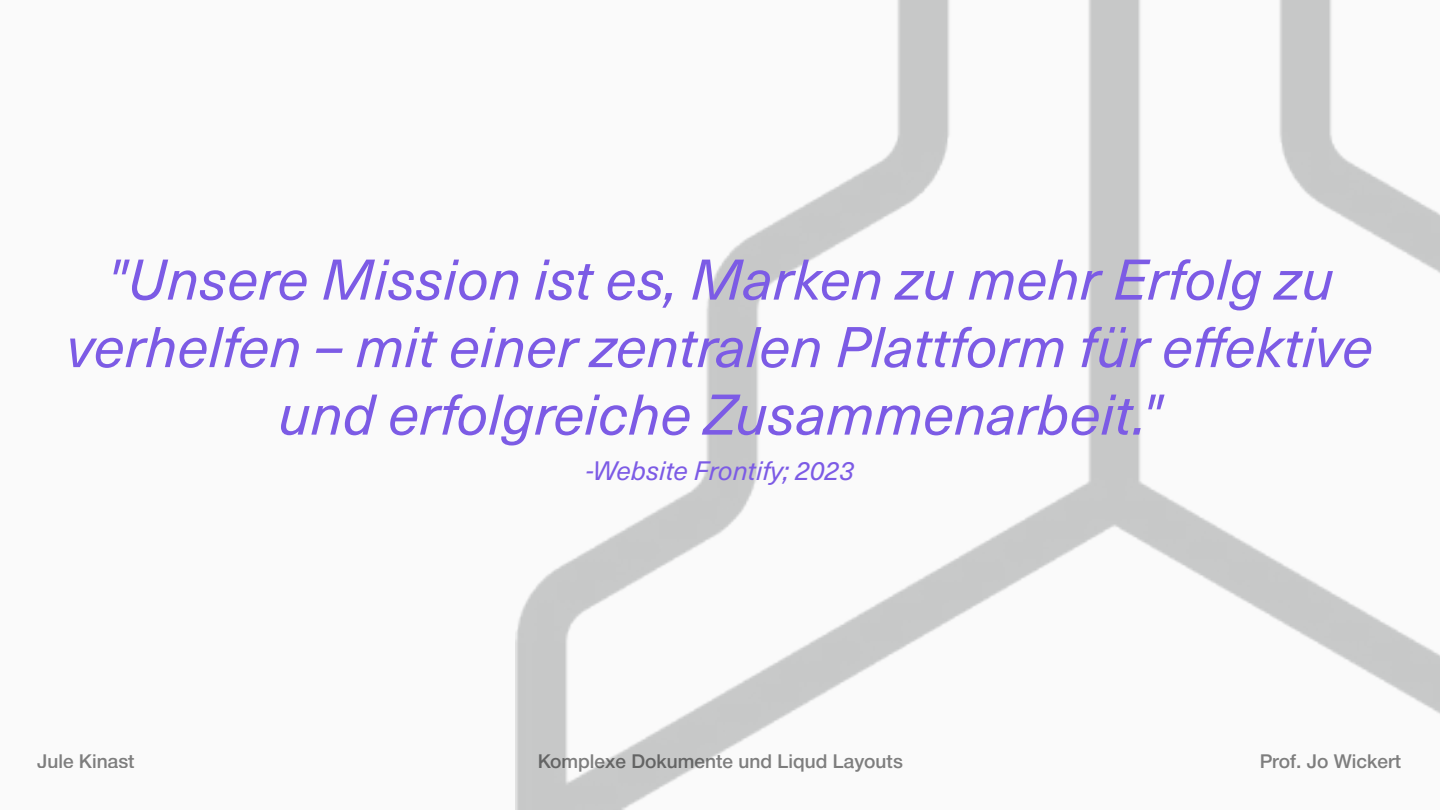
<style>
.page{position:relative;width:1440px;height:810px;background:#fafafa}
.page>*{position:absolute;margin:0;border:0;box-sizing:border-box;transform-origin:0 0}
.t1{font:italic 56.25px/67.5px "Neue Haas Unica W1 G";color:#7c5be5;text-align:center}
.t2{font:italic 26.25px "Neue Haas Unica W1 G";color:#7c5be5}
.t3{font:500 18.75px "Nimbus Sans DV";color:#000}
</style>
<div class="page">
<img style="left:515px;top:0;width:925px;height:810px">
<p class="t1" style="left:67px;top:243px;width:1308px">"Unsere Mission ist es, Marken zu mehr Erfolg zu verhelfen – mit einer zentralen Plattform für effektive und erfolgreiche Zusammenarbeit."</p>
<p class="t2" style="left:586px;top:451px;width:270px">-Website Frontify; 2023</p>
<p class="t3" style="left:37px;top:746px;width:99px">Jule Kinast</p>
<p class="t3" style="left:537px;top:746px;width:367px">Komplexe Dokumente und Liqud Layouts</p>
<p class="t3" style="left:1259px;top:746px;width:143px">Prof. Jo Wickert</p>
</div>
